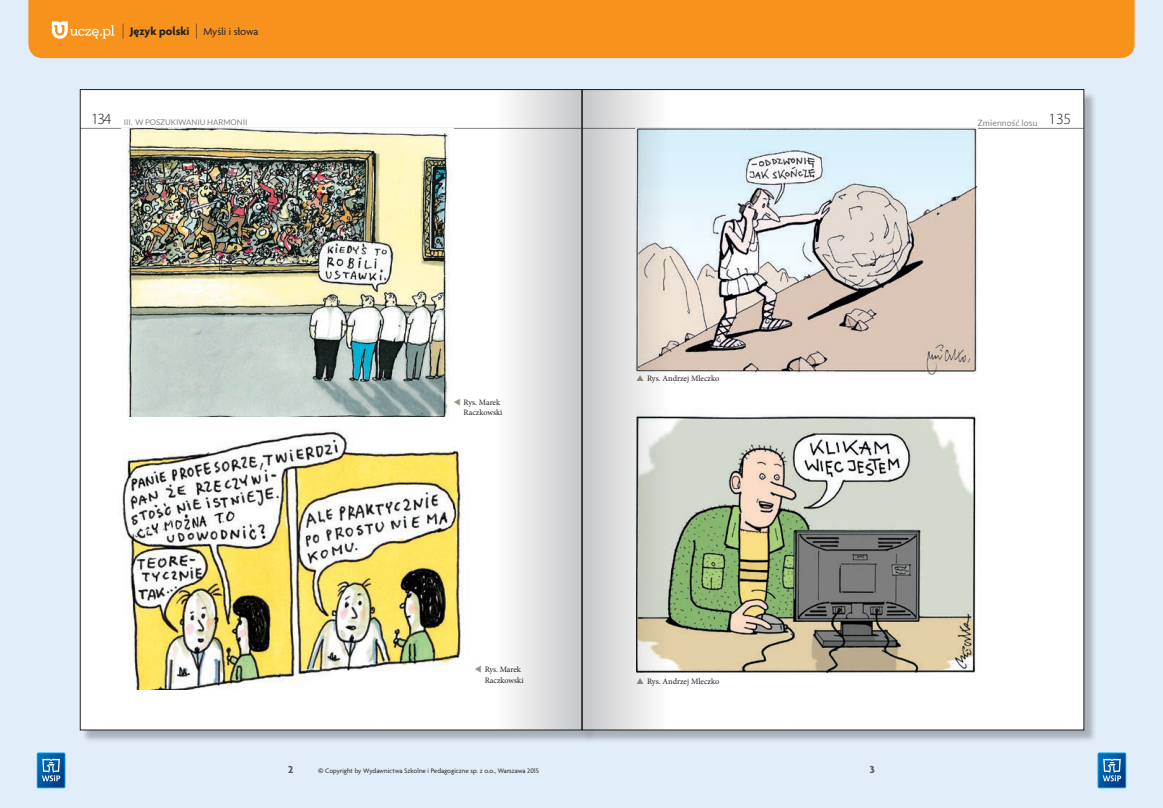
<style>
.page{position:relative;width:1163px;height:808px;background:#fff}
.page>*{position:absolute;margin:0;border:0;box-sizing:border-box;transform-origin:0 0}
.t1{font:700 12px "Agenda Pl";color:#231f20}
.t2{font:700 11px "Agenda Pl";color:#57585a}
.t3{font:8.7px "Lato";letter-spacing:.01em;color:#808285}
.t4{font:8.3px/10.9px "Minion Pro";color:#231f20;text-align:right}
.t5{font:7.8px "Lato";color:#808285}
.t6{font:7px "Agenda Pl";color:#231f20}
.s1{font-weight:100;font-size:16px}
.s2{font-weight:400;font-size:11px}
.s3{font-family:"Myriad Pro";font-weight:300;font-size:15.6px;color:#231f20}
.s4{color:#9b9280}
.s5{font-size:9px}
</style>
<div class="page">
<div style="left:0;top:0;width:1162px;height:808px;background:#e1edf8"></div>
<div style="left:28px;top:0;width:1106px;height:58px;background:#f7931d"></div>
<svg style="left:52px;top:21px;width:62px;height:18px"></svg>
<div style="left:80px;top:90px;width:501px;height:640px;background:#fff"></div>
<hr style="left:80px;top:128px;width:500px;height:1px;background:#808285">
<img style="left:125px;top:129px;width:265px;height:288px">
<img style="left:121px;top:429px;width:269px;height:260px">
<svg style="left:390px;top:90px;width:191px;height:640px"></svg>
<div style="left:583px;top:91px;width:513px;height:652px;background:#231f20;opacity:.3"></div>
<div style="left:582px;top:90px;width:501px;height:640px;background:#fff"></div>
<hr style="left:582px;top:128px;width:501px;height:1px;background:#808285">
<img style="left:773px;top:414px;width:204px;height:259px">
<img style="left:773px;top:129px;width:204px;height:245px">
<svg style="left:582px;top:90px;width:191px;height:640px"></svg>
<svg style="left:37px;top:753px;width:28px;height:35px"></svg>
<svg style="left:1097px;top:753px;width:28px;height:35px"></svg>
<svg style="left:636px;top:375px;width:7px;height:6px"></svg>
<svg style="left:636px;top:678px;width:7px;height:6px"></svg>
<h1 class="t1" style="left:122px;top:23px;width:138px"><span class="s1">|</span> Język polski <span class="s1">|</span> <span class="s2">Myśli i słowa</span></h1>
<p class="t5" style="left:91px;top:118px;width:158px"><span class="s3">134</span> III. W POSZUKIWANIU HARMONII</p>
<p class="t4" style="left:453px;top:396px;width:50px"><span class="s4">▼</span> Rys. Marek<br>Raczkowski</p>
<p class="t4" style="left:647px;top:373px;width:74px">Rys. Andrzej Mleczko</p>
<p class="t4" style="left:484px;top:664px;width:40px;text-align:left;text-indent:-10px"><span class="s4">▼</span> Rys. Marek<br>Raczkowski</p>
<p class="t4" style="left:647px;top:676px;width:74px">Rys. Andrzej Mleczko</p>
<h2 class="t2" style="left:288px;top:762px;width:7px">2</h2>
<h2 class="t2" style="left:869px;top:762px;width:6px">3</h2>
<p class="t6" style="left:318px;top:767px;width:222px"><span class="s5">©</span> Copyright by Wydawnictwa Szkolne i Pedagogiczne sp. z o.o., Warszawa 2015</p>
<p class="t3" style="left:977px;top:117px;width:95px">Zmienność losu <span class="s3">135</span></p>
</div>
